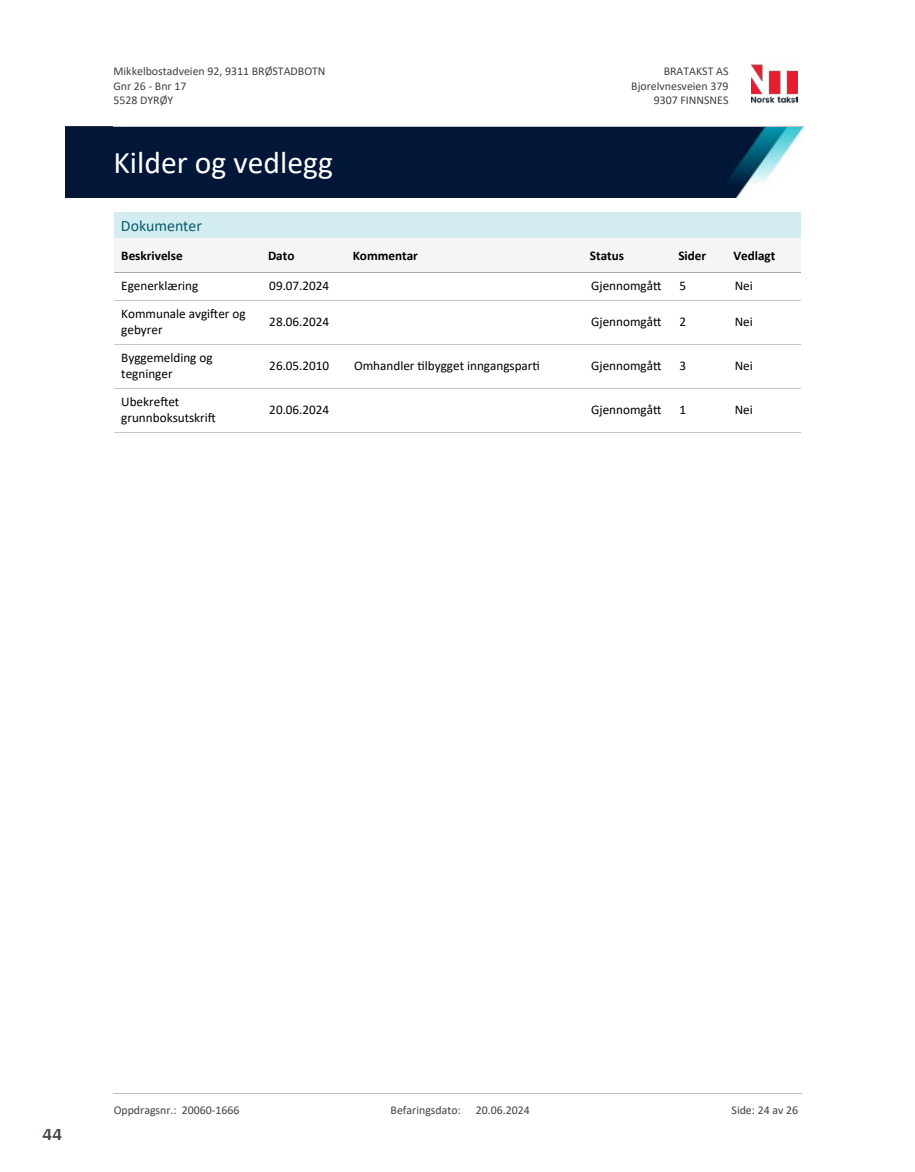
<style>
.page{position:relative;width:915px;height:1172px;background:#fff}
.page>*{position:absolute;margin:0;border:0;box-sizing:border-box;transform-origin:0 0}
.t1{font:31.65px "Calibri";color:#fff}
.t2{font:700 18px "Arya";color:#414749}
.t3{font:15.75px "Calibri";color:#065c69}
.t4{font:13.2px/16px "Calibri";color:#000}
.t5{font:700 13.2px "Calibri";color:#000}
.t6{font:11.85px/14.5px "Calibri";color:#404040}
</style>
<div class="page">
<img style="left:65px;top:127px;width:738px;height:71px">
<div style="left:114px;top:212px;width:686px;height:27px;background:#d3ecf1"></div>
<div style="left:115px;top:239px;width:148px;height:33px;background:#f5f5f5"></div>
<hr style="left:115px;top:272px;width:148px;height:1px;background:#a9a9a9">
<div style="left:263px;top:239px;width:84px;height:33px;background:#f5f5f5"></div>
<hr style="left:263px;top:272px;width:84px;height:1px;background:#a9a9a9">
<div style="left:347px;top:239px;width:237px;height:33px;background:#f5f5f5"></div>
<hr style="left:347px;top:272px;width:237px;height:1px;background:#a9a9a9">
<div style="left:584px;top:239px;width:88px;height:33px;background:#f5f5f5"></div>
<hr style="left:584px;top:272px;width:88px;height:1px;background:#a9a9a9">
<div style="left:672px;top:239px;width:55px;height:33px;background:#f5f5f5"></div>
<hr style="left:672px;top:272px;width:55px;height:1px;background:#a9a9a9">
<div style="left:727px;top:239px;width:73px;height:33px;background:#f5f5f5"></div>
<hr style="left:727px;top:272px;width:73px;height:1px;background:#a9a9a9">
<hr style="left:115px;top:300px;width:148px;height:1px;background:#c7c7c7">
<hr style="left:263px;top:300px;width:84px;height:1px;background:#c7c7c7">
<hr style="left:347px;top:300px;width:237px;height:1px;background:#c7c7c7">
<hr style="left:584px;top:300px;width:88px;height:1px;background:#c7c7c7">
<hr style="left:672px;top:300px;width:55px;height:1px;background:#c7c7c7">
<hr style="left:727px;top:300px;width:73px;height:1px;background:#c7c7c7">
<hr style="left:115px;top:344px;width:148px;height:1px;background:#c7c7c7">
<hr style="left:263px;top:344px;width:84px;height:1px;background:#c7c7c7">
<hr style="left:347px;top:344px;width:237px;height:1px;background:#c7c7c7">
<hr style="left:584px;top:344px;width:88px;height:1px;background:#c7c7c7">
<hr style="left:672px;top:344px;width:55px;height:1px;background:#c7c7c7">
<hr style="left:727px;top:344px;width:73px;height:1px;background:#c7c7c7">
<hr style="left:115px;top:388px;width:148px;height:1px;background:#c7c7c7">
<hr style="left:263px;top:388px;width:84px;height:1px;background:#c7c7c7">
<hr style="left:347px;top:388px;width:237px;height:1px;background:#c7c7c7">
<hr style="left:584px;top:388px;width:88px;height:1px;background:#c7c7c7">
<hr style="left:672px;top:388px;width:55px;height:1px;background:#c7c7c7">
<hr style="left:727px;top:388px;width:73px;height:1px;background:#c7c7c7">
<hr style="left:115px;top:432px;width:148px;height:1px;background:#c7c7c7">
<hr style="left:263px;top:432px;width:84px;height:1px;background:#c7c7c7">
<hr style="left:347px;top:432px;width:237px;height:1px;background:#c7c7c7">
<hr style="left:584px;top:432px;width:88px;height:1px;background:#c7c7c7">
<hr style="left:672px;top:432px;width:55px;height:1px;background:#c7c7c7">
<hr style="left:727px;top:432px;width:73px;height:1px;background:#c7c7c7">
<img style="left:751px;top:64px;width:46px;height:40px">
<hr style="left:113px;top:127px;width:688px;height:1px;background:#c0c0c0">
<hr style="left:113px;top:1093px;width:688px;height:1px;background:#c0c0c0">
<p class="t6" style="left:113px;top:64px;width:213px">Mikkelbostadveien 92, 9311 BRØSTADBOTN<br>Gnr 26 - Bnr 17<br>5528 DYRØY</p>
<p class="t6" style="left:663px;top:64px;width:66px">BRATAKST AS</p>
<p class="t6" style="left:631px;top:78px;width:99px">Bjorelvnesveien 379</p>
<p class="t6" style="left:653px;top:93px;width:76px">9307 FINNSNES</p>
<h1 class="t1" style="left:113px;top:141px;width:221px">Kilder og vedlegg</h1>
<p class="t3" style="left:121px;top:215px;width:82px">Dokumenter</p>
<p class="t5" style="left:121px;top:246px;width:63px">Beskrivelse</p>
<p class="t5" style="left:268px;top:246px;width:28px">Dato</p>
<p class="t5" style="left:352px;top:246px;width:67px">Kommentar</p>
<p class="t5" style="left:589px;top:246px;width:36px">Status</p>
<p class="t5" style="left:678px;top:246px;width:29px">Sider</p>
<p class="t5" style="left:733px;top:246px;width:43px">Vedlagt</p>
<p class="t4" style="left:121px;top:277px;width:79px">Egenerklæring</p>
<p class="t4" style="left:269px;top:277px;width:61px">09.07.2024</p>
<p class="t4" style="left:591px;top:277px;width:72px">Gjennomgå琀琀</p>
<p class="t4" style="left:679px;top:277px;width:8px">5</p>
<p class="t4" style="left:734px;top:277px;width:20px">Nei</p>
<p class="t4" style="left:121px;top:305px;width:126px">Kommunale avgi昀琀er og gebyrer</p>
<p class="t4" style="left:269px;top:313px;width:61px">28.06.2024</p>
<p class="t4" style="left:591px;top:313px;width:72px">Gjennomgå琀琀</p>
<p class="t4" style="left:679px;top:313px;width:8px">2</p>
<p class="t4" style="left:734px;top:313px;width:20px">Nei</p>
<p class="t4" style="left:121px;top:349px;width:93px">Byggemelding og tegninger</p>
<p class="t4" style="left:269px;top:357px;width:61px">26.05.2010</p>
<p class="t4" style="left:354px;top:357px;width:187px">Omhandler 琀椀lbygget inngangspar琀椀</p>
<p class="t4" style="left:591px;top:357px;width:72px">Gjennomgå琀琀</p>
<p class="t4" style="left:679px;top:357px;width:8px">3</p>
<p class="t4" style="left:734px;top:357px;width:20px">Nei</p>
<p class="t4" style="left:121px;top:393px;width:96px">Ubekre昀琀et grunnboksutskri昀琀</p>
<p class="t4" style="left:269px;top:401px;width:61px">20.06.2024</p>
<p class="t4" style="left:591px;top:401px;width:72px">Gjennomgå琀琀</p>
<p class="t4" style="left:679px;top:401px;width:8px">1</p>
<p class="t4" style="left:734px;top:401px;width:20px">Nei</p>
<h2 class="t2" style="left:43px;top:1123px;width:21px">44</h2>
<p class="t6" style="left:114px;top:1102px;width:127px">Oppdragsnr.: 20060-1666</p>
<p class="t6" style="left:390px;top:1102px;width:72px">Befaringsdato:</p>
<p class="t6" style="left:475px;top:1102px;width:55px">20.06.2024</p>
<p class="t6" style="left:731px;top:1102px;width:68px">Side: 24 av 26</p>
</div>
